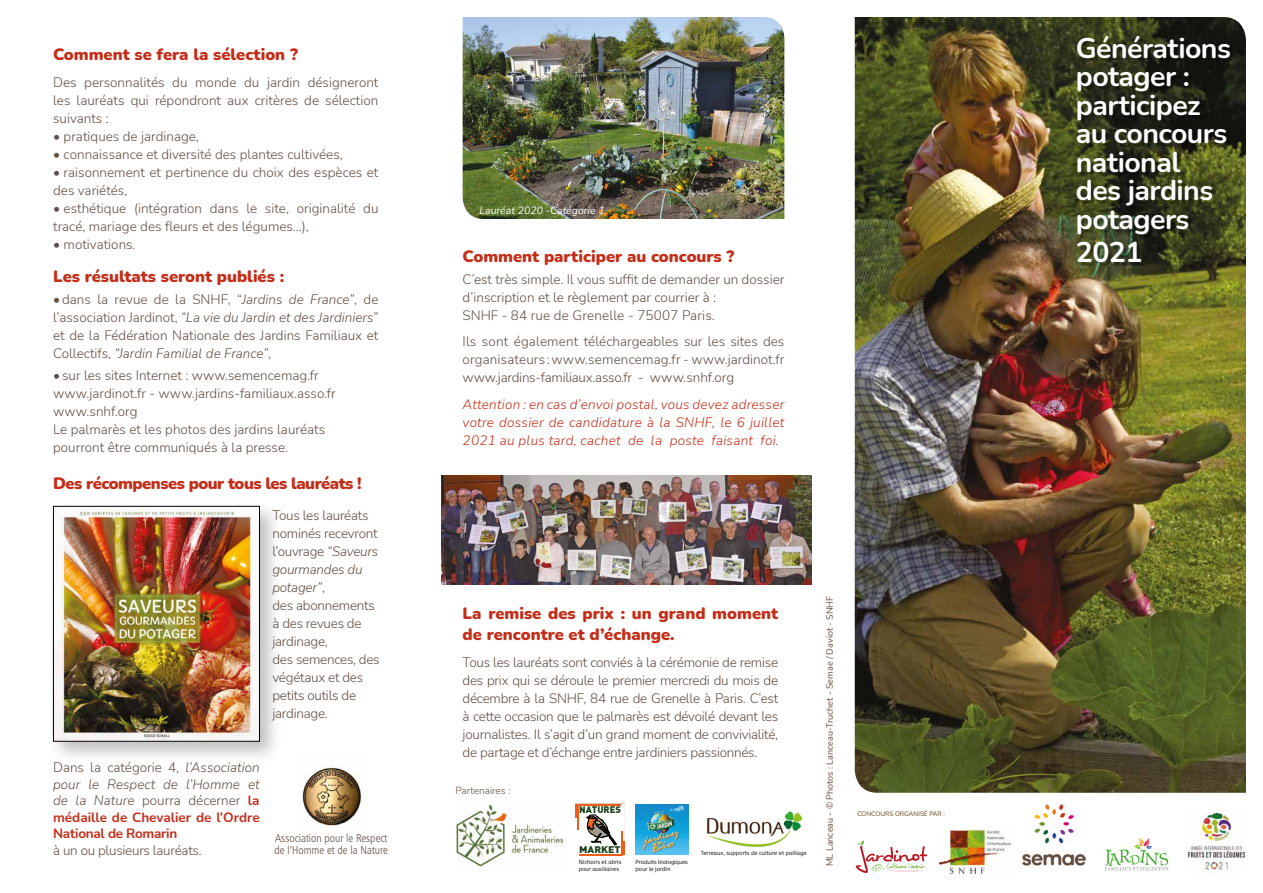
<style>
.page{position:relative;width:1263px;height:893px;background:#fff}
.page>*{position:absolute;margin:0;border:0;box-sizing:border-box;transform-origin:0 0}
.t1{font:700 28.5px/28.5px "Nunito";letter-spacing:-.02em;color:#fff}
.t2{font:900 16.5px/21px "Nunito";color:#c42d18}
.t3{font:900 16.5px "Nunito";letter-spacing:-.03em;color:#c42d18}
.t4{font:300 13.5px/18px "Nunito";color:#634e42;text-align:justify}
.t5{font:300 13.5px/18px "Nunito";letter-spacing:-.02em;color:#634e42}
.t6{font:italic 300 13.5px/18px "Nunito";letter-spacing:.02em;color:#c42d18;text-align:justify}
.t7{font:italic 300 13.5px/16.5px "Nunito";color:#634e42;text-align:justify}
.t8{font:11.4px/12px "Humanist 777 BT Light Condensed B";color:#634e42}
.t9{font:italic 10.5px "Nunito";color:#fff}
.t10{font:300 10.05px "Nunito";color:#634e42}
.t11{font:900 9.45px "DIN";color:#1c411d}
.t12{font:900 9.45px "DIN";color:#1c411d;scale:1.11 1}
.t13{font:9px "Nunito";color:#634e42}
.t14{font:6.45px "Nunito";color:#694212}
.t15{font:300 5.55px/6.8px "Dancer Pro";color:#000}
.s1{font-style:italic}
.s2{font-style:normal}
.s3{font-weight:700;font-style:normal;color:#c42d18}
</style>
<div class="page">
<img style="left:442px;top:475px;width:369px;height:110px">
<div style="left:48px;top:501px;width:235px;height:264px;background:#000;opacity:.25"></div>
<img style="left:55px;top:508px;width:203px;height:231px">
<div style="left:53px;top:506px;width:207px;height:235px;border:1px solid #000"></div>
<img style="left:302px;top:767px;width:60px;height:59px">
<div style="left:575px;top:804px;width:50px;height:52px;border:2px solid #fff"></div>
<hr style="left:578px;top:804px;width:43px;height:1px;background:#eb5f19">
<svg style="left:576px;top:804px;width:3px;height:26px"></svg>
<hr style="left:580px;top:854px;width:42px;height:1px;background:#eb5f19">
<svg style="left:586px;top:814px;width:38px;height:41px"></svg>
<img style="left:706px;top:811px;width:96px;height:37px">
<img style="left:636px;top:804px;width:52px;height:50px">
<img style="left:463px;top:17px;width:321px;height:202px">
<img style="left:855px;top:17px;width:391px;height:776px">
<img style="left:1188px;top:811px;width:57px;height:64px">
<img style="left:1022px;top:804px;width:64px;height:62px">
<img style="left:939px;top:827px;width:71px;height:48px">
<svg style="left:855px;top:841px;width:72px;height:32px"></svg>
<svg style="left:1105px;top:838px;width:63px;height:32px"></svg>
<img style="left:456px;top:804px;width:108px;height:62px">
<div style="left:1079px;top:38px;width:155px;height:228px;background:#000;opacity:.35"></div>
<p class="t2" style="left:53px;top:43px;width:246px">Comment se fera la sélection ?</p>
<p class="t4" style="left:53px;top:73px;width:327px">Des personnalités du monde du jardin désigneront les lauréats qui répondront aux critères de sélection suivants :</p>
<p class="t4" style="left:53px;top:127px;width:147px">• pratiques de jardinage,</p>
<p class="t4" style="left:53px;top:145px;width:291px">• connaissance et diversité des plantes cultivées,</p>
<p class="t4" style="left:53px;top:163px;width:327px">• raisonnement et pertinence du choix des espèces et des variétés,</p>
<p class="t4" style="left:53px;top:199px;width:327px">• esthétique (intégration dans le site, originalité du tracé, mariage des fleurs et des légumes...),</p>
<p class="t4" style="left:53px;top:235px;width:84px">• motivations.</p>
<p class="t2" style="left:53px;top:265px;width:233px">Les résultats seront publiés :</p>
<p class="t4" style="left:53px;top:290px;width:327px">•dans la revue de la SNHF, “<span class="s1">Jardins de France”</span>, de l’association Jardinot, <span class="s1">“La vie du Jardin et des Jardiniers</span>” et de la Fédération Nationale des Jardins Familiaux et Collectifs, <span class="s1">“Jardin Familial de France”</span>,</p>
<p class="t4" style="left:53px;top:366px;width:284px;text-align:left">• sur les sites Internet : www.semencemag.fr www.jardinot.fr - www.jardins-familiaux.asso.fr www.snhf.org<br>Le palmarès et les photos des jardins lauréats pourront être communiqués à la presse.</p>
<p class="t3" style="left:53px;top:472px;width:310px">Des récompenses pour tous les lauréats !</p>
<p class="t5" style="left:272px;top:506px;width:109px">Tous les lauréats nominés recevront l’ouvrage <span class="s1">“Saveurs gourmandes du potager”</span>,<br>des abonnements à des revues de jardinage,<br>des semences, des végétaux et des petits outils de jardinage.</p>
<p class="t7" style="left:53px;top:759px;width:208px"><span class="s2">Dans la catégorie 4,</span> l’Association pour le Respect de l’Homme et de la Nature <span class="s2">pourra décerner</span> <span class="s3">la médaille de Chevalier de l’Ordre National de Romarin</span></p>
<p class="t5" style="left:53px;top:840px;width:150px">à un ou plusieurs lauréats.</p>
<p class="t8" style="left:275px;top:832px;width:115px">Association pour le Respect de l’Homme et de la Nature</p>
<p class="t9" style="left:479px;top:203px;width:127px">Lauréat 2020 -Catégorie 1</p>
<p class="t2" style="left:463px;top:245px;width:273px">Comment participer au concours ?</p>
<p class="t4" style="left:463px;top:270px;width:323px;text-align:left">C’est très simple. Il vous suffit de demander un dossier d’inscription et le règlement par courrier à :<br>SNHF - 84 rue de Grenelle - 75007 Paris.</p>
<p class="t4" style="left:463px;top:332px;width:323px">Ils sont également téléchargeables sur les sites des organisateurs : www.semencemag.fr - www.jardinot.fr www.jardins-familiaux.asso.fr - www.snhf.org</p>
<p class="t6" style="left:463px;top:395px;width:323px">Attention : en cas d’envoi postal, vous devez adresser votre dossier de candidature à la SNHF, le 6 juillet 2021 au plus tard, cachet de la poste faisant foi.</p>
<p class="t2" style="left:463px;top:602px;width:317px">La remise des prix : un grand moment de rencontre et d’échange.</p>
<p class="t4" style="left:463px;top:653px;width:317px">Tous les lauréats sont conviés à la cérémonie de remise des prix qui se déroule le premier mercredi du mois de décembre à la SNHF, 84 rue de Grenelle à Paris. C’est à cette occasion que le palmarès est dévoilé devant les journalistes. Il s’agit d’un grand moment de convivialité, de partage et d’échange entre jardiniers passionnés.</p>
<p class="t10" style="left:455px;top:784px;width:57px">Partenaires :</p>
<p class="t11" style="left:579px;top:803px;width:43px">NATURES</p>
<p class="t12" style="left:579px;top:843px;width:39px">MARKET</p>
<p class="t15" style="left:579px;top:859px;width:44px">Nichoirs et abris pour auxiliaires</p>
<p class="t15" style="left:636px;top:859px;width:54px">Produits biologiques pour le jardin</p>
<p class="t15" style="left:701px;top:850px;width:108px">Terreaux, supports de culture et paillage</p>
<p class="t13" style="left:823px;top:866px;width:272px;rotate:-90deg">ML Lanceau - © Photos : Lanceau-Truchet - Semae / Daviot - SNHF</p>
<p class="t14" style="left:857px;top:809px;width:89px">CONCOURS ORGANISÉ PAR :</p>
<h1 class="t1" style="left:1076px;top:33px;width:157px">Générations potager : participez au concours national des jardins potagers</h1>
<h1 class="t1" style="left:1076px;top:237px;width:68px">2021</h1>
</div>
